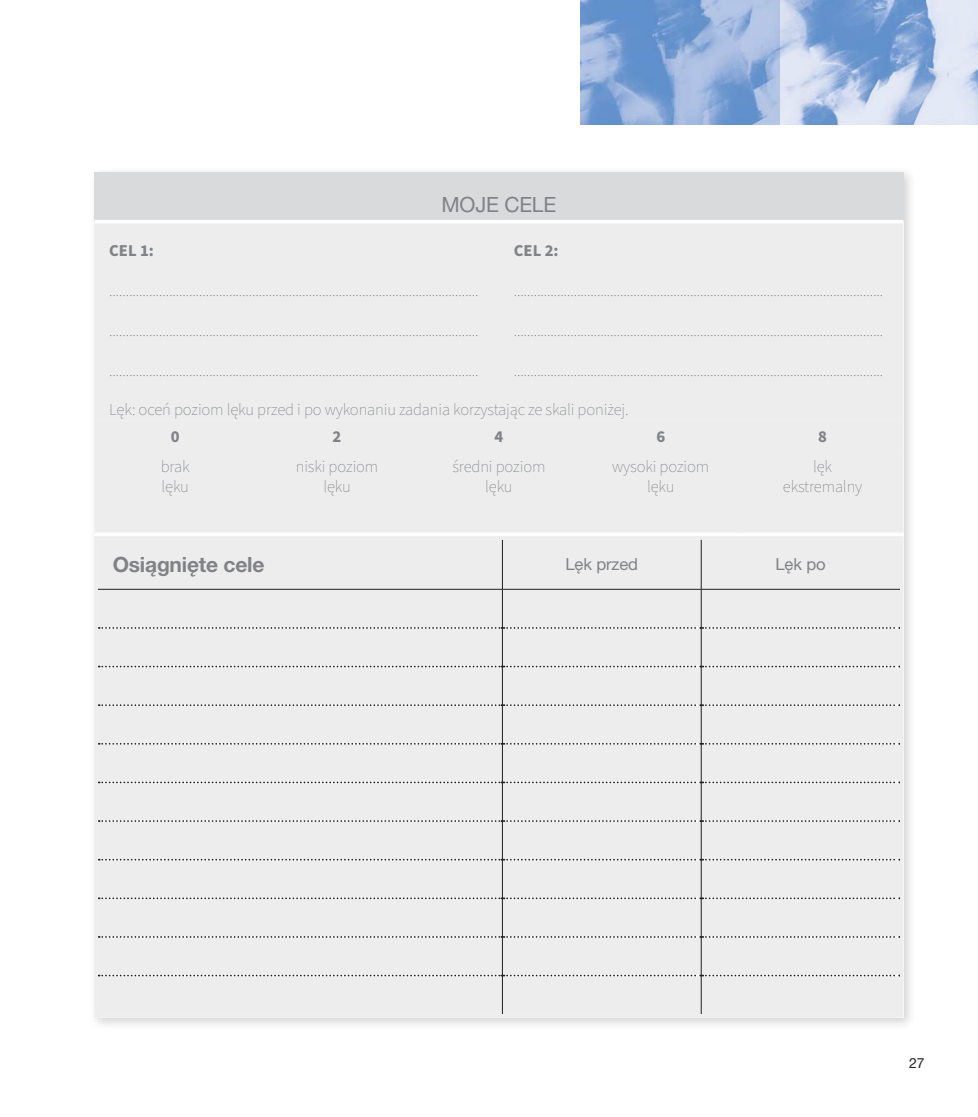
<style>
.page{position:relative;width:978px;height:1117px;background:#fff}
.page>*{position:absolute;margin:0;border:0;box-sizing:border-box;transform-origin:0 0}
._12pt{font:700 21px "Helvetica Neue LT Pro";letter-spacing:-.01em;color:#808285}
._12pt-2{font:21px "Helvetica Neue LT Pro";letter-spacing:-.01em;color:#808285}
.t1{font:200 16.62px/19.9px "Source Sans Pro";letter-spacing:-.01em;color:#808285;text-align:center}
.t2{font:700 16.62px "Source Sans Pro";color:#808285}
.t3{font:16.62px "Helvetica Neue LT Pro";letter-spacing:-.01em;color:#808285}
.t4{font:14px "Helvetica Neue LT Pro";color:#231f20}
</style>
<div class="page">
<img style="left:580px;top:0;width:397px;height:124px">
<div style="left:88px;top:166px;width:828px;height:864px;background:#231f20;opacity:.2"></div>
<div style="left:94px;top:172px;width:809px;height:49px;background:#d8dadb"></div>
<div style="left:94px;top:223px;width:809px;height:197px;background:#ededee"></div>
<hr style="left:94px;top:220px;width:405px;height:3px;background:#fff">
<hr style="left:499px;top:220px;width:404px;height:3px;background:#fff">
<div style="left:94px;top:450px;width:809px;height:82px;background:#ededee"></div>
<hr style="left:94px;top:532px;width:162px;height:4px;background:#fff">
<hr style="left:256px;top:532px;width:162px;height:4px;background:#fff">
<hr style="left:418px;top:532px;width:161px;height:4px;background:#fff">
<hr style="left:579px;top:532px;width:162px;height:4px;background:#fff">
<hr style="left:741px;top:532px;width:162px;height:4px;background:#fff">
<div style="left:94px;top:420px;width:809px;height:30px;background:#ededee"></div>
<div style="left:99px;top:541px;width:799px;height:471px;background:#ededee"></div>
<svg style="left:99px;top:627px;width:799px;height:1px"></svg>
<svg style="left:99px;top:665px;width:799px;height:2px"></svg>
<svg style="left:99px;top:704px;width:799px;height:2px"></svg>
<svg style="left:99px;top:742px;width:799px;height:2px"></svg>
<svg style="left:99px;top:781px;width:799px;height:2px"></svg>
<svg style="left:99px;top:820px;width:799px;height:1px"></svg>
<svg style="left:99px;top:858px;width:799px;height:2px"></svg>
<svg style="left:99px;top:897px;width:799px;height:2px"></svg>
<svg style="left:99px;top:935px;width:799px;height:2px"></svg>
<svg style="left:99px;top:974px;width:799px;height:2px"></svg>
<hr style="left:98px;top:589px;width:404px;height:1px;background:#231f20">
<hr style="left:502px;top:589px;width:199px;height:1px;background:#231f20">
<hr style="left:701px;top:589px;width:198px;height:1px;background:#231f20">
<hr style="left:502px;top:539px;width:1px;height:50px;background:#231f20">
<hr style="left:700px;top:539px;width:1px;height:50px;background:#231f20">
<hr style="left:502px;top:589px;width:1px;height:38px;background:#231f20">
<hr style="left:700px;top:589px;width:1px;height:38px;background:#231f20">
<hr style="left:502px;top:627px;width:1px;height:39px;background:#231f20">
<hr style="left:700px;top:627px;width:1px;height:39px;background:#231f20">
<hr style="left:502px;top:666px;width:1px;height:39px;background:#231f20">
<hr style="left:700px;top:666px;width:1px;height:39px;background:#231f20">
<hr style="left:502px;top:705px;width:1px;height:38px;background:#231f20">
<hr style="left:700px;top:705px;width:1px;height:38px;background:#231f20">
<hr style="left:502px;top:743px;width:1px;height:39px;background:#231f20">
<hr style="left:700px;top:743px;width:1px;height:39px;background:#231f20">
<hr style="left:502px;top:782px;width:1px;height:38px;background:#231f20">
<hr style="left:700px;top:782px;width:1px;height:38px;background:#231f20">
<hr style="left:502px;top:820px;width:1px;height:39px;background:#231f20">
<hr style="left:700px;top:820px;width:1px;height:39px;background:#231f20">
<hr style="left:502px;top:859px;width:1px;height:39px;background:#231f20">
<hr style="left:700px;top:859px;width:1px;height:39px;background:#231f20">
<hr style="left:502px;top:898px;width:1px;height:38px;background:#231f20">
<hr style="left:700px;top:898px;width:1px;height:38px;background:#231f20">
<hr style="left:502px;top:936px;width:1px;height:39px;background:#231f20">
<hr style="left:700px;top:936px;width:1px;height:39px;background:#231f20">
<hr style="left:502px;top:975px;width:1px;height:38px;background:#231f20">
<hr style="left:700px;top:975px;width:1px;height:38px;background:#231f20">
<div style="left:94px;top:536px;width:809px;height:481px;border:4px solid #ededee"></div>
<p class="_12pt-2" style="left:441px;top:192px;width:116px">MOJE CELE</p>
<p class="t2" style="left:109px;top:239px;width:46px">CEL 1:</p>
<p class="t2" style="left:513px;top:239px;width:46px">CEL 2:</p>
<p class="t1" style="left:109px;top:281px;width:371px">...............................................................................................................</p>
<p class="t1" style="left:513px;top:281px;width:371px">...............................................................................................................</p>
<p class="t1" style="left:109px;top:321px;width:371px">...............................................................................................................</p>
<p class="t1" style="left:513px;top:321px;width:371px">...............................................................................................................</p>
<p class="t1" style="left:109px;top:360px;width:371px">...............................................................................................................</p>
<p class="t1" style="left:513px;top:360px;width:371px">...............................................................................................................</p>
<p class="t1" style="left:109px;top:400px;width:520px">Lęk: oceń poziom lęku przed i po wykonaniu zadania korzystając ze skali poniżej.</p>
<p class="t2" style="left:171px;top:425px;width:10px">0</p>
<p class="t2" style="left:332px;top:425px;width:10px">2</p>
<p class="t2" style="left:494px;top:425px;width:10px">4</p>
<p class="t2" style="left:656px;top:425px;width:10px">6</p>
<p class="t2" style="left:818px;top:425px;width:10px">8</p>
<p class="t1" style="left:161px;top:457px;width:30px;text-align:left">brak lęku</p>
<p class="t1" style="left:296px;top:457px;width:84px">niski poziom lęku</p>
<p class="t1" style="left:452px;top:457px;width:95px">średni poziom lęku</p>
<p class="t1" style="left:612px;top:457px;width:98px">wysoki poziom lęku</p>
<p class="t1" style="left:782px;top:457px;width:81px">lęk ekstremalny</p>
<p class="_12pt" style="left:113px;top:551px;width:153px">Osiągnięte cele</p>
<p class="t3" style="left:565px;top:554px;width:74px">Lęk przed</p>
<p class="t3" style="left:775px;top:554px;width:52px">Lęk po</p>
<p class="t4" style="left:908px;top:1054px;width:17px">27</p>
</div>
